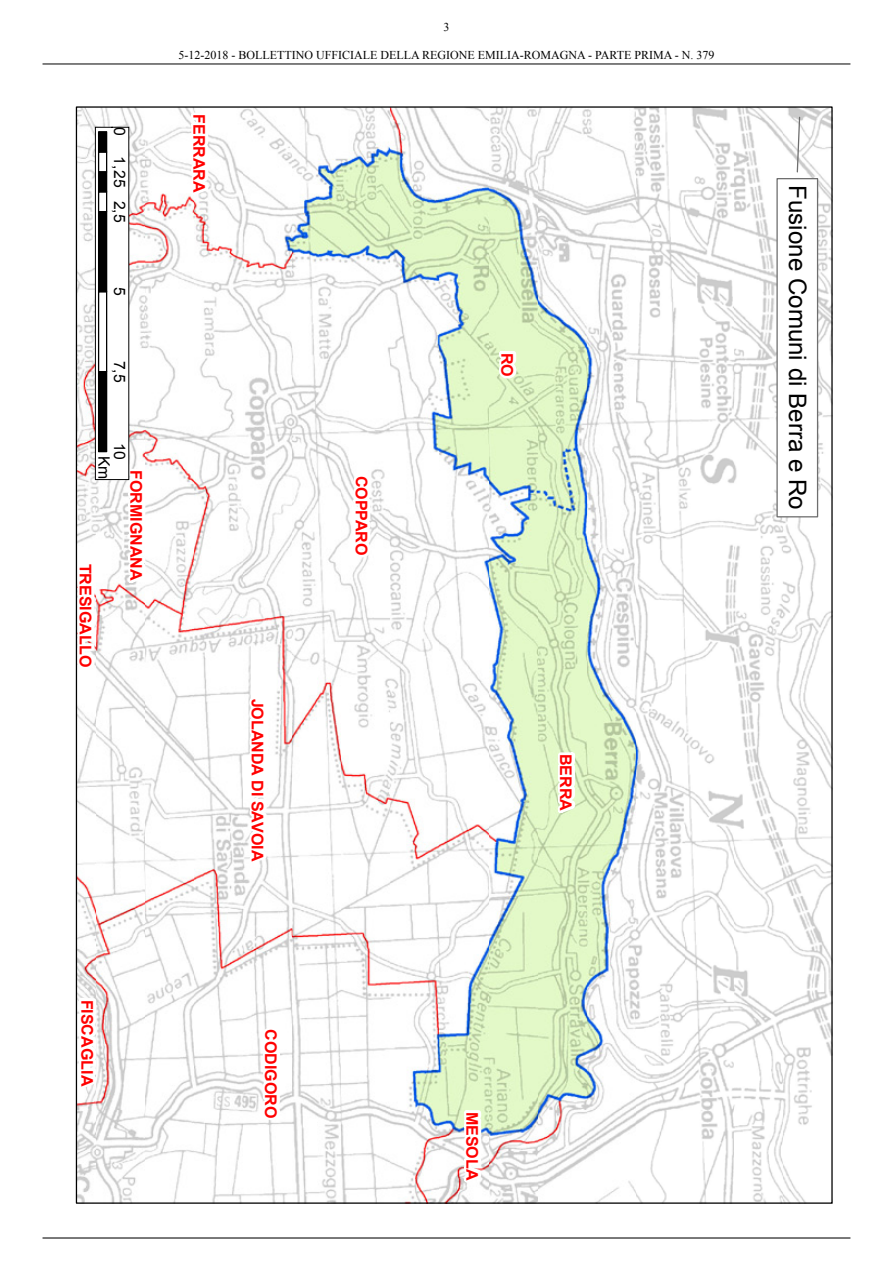
<style>
.page{position:relative;width:893px;height:1263px;background:#fff}
.page>*{position:absolute;margin:0;border:0;box-sizing:border-box;transform-origin:0 0}
.t1{font:24.15px "Arial";letter-spacing:.005em;color:#000}
.t2{font:700 16.05px "Arial";color:#f00}
.t3{font:15.75px "Arial";color:#000}
.t4{font:12px "Times New Roman";color:#000}
</style>
<div class="page">
<hr style="left:43px;top:64px;width:807px;height:1px;background:#000">
<img style="left:78px;top:108px;width:753px;height:1094px">
<svg style="left:349px;top:470px;width:34px;height:90px"></svg>
<svg style="left:496px;top:348px;width:23px;height:33px"></svg>
<svg style="left:554px;top:750px;width:33px;height:67px"></svg>
<svg style="left:260px;top:1024px;width:23px;height:99px"></svg>
<svg style="left:235px;top:692px;width:46px;height:175px"></svg>
<svg style="left:78px;top:995px;width:30px;height:97px"></svg>
<img style="left:446px;top:1107px;width:74px;height:80px">
<div style="left:776px;top:178px;width:42px;height:339px;background:#fff;border:1px solid #6e6e6e"></div>
<svg style="left:796px;top:116px;width:5px;height:57px"></svg>
<svg style="left:76px;top:110px;width:144px;height:562px"></svg>
<hr style="left:43px;top:1237px;width:807px;height:1px;background:#000">
<p class="t3" style="left:130px;top:127px;width:10px;rotate:90deg">0</p>
<p class="t3" style="left:130px;top:156px;width:32px;rotate:90deg">1,25</p>
<p class="t3" style="left:130px;top:201px;width:23px;rotate:90deg">2,5</p>
<p class="t3" style="left:130px;top:287px;width:10px;rotate:90deg">5</p>
<p class="t3" style="left:130px;top:361px;width:23px;rotate:90deg">7,5</p>
<p class="t3" style="left:130px;top:443px;width:19px;rotate:90deg">10</p>
<p class="t3" style="left:114px;top:455px;width:25px;rotate:90deg">Km</p>
<p class="t2" style="left:147px;top:470px;width:112px;rotate:90deg">FORMIGNANA</p>
<p class="t2" style="left:96px;top:564px;width:105px;rotate:90deg">TRESIGALLO</p>
<p class="t4" style="left:443px;top:19px;width:7px">3</p>
<p class="t4" style="left:179px;top:47px;width:77px">5-12-2018 - BOLLE</p>
<p class="t4" style="left:277px;top:47px;width:23px">TTINO</p>
<p class="t4" style="left:316px;top:47px;width:42px">UFFICIALE</p>
<p class="t4" style="left:381px;top:47px;width:18px">DELLA</p>
<p class="t4" style="left:422px;top:47px;width:17px">REGIONE</p>
<p class="t4" style="left:478px;top:47px;width:8px">EMILIA</p>
<p class="t4" style="left:520px;top:47px;width:22px">-ROMAGNA</p>
<p class="t4" style="left:588px;top:47px;width:128px">- PARTE PRIMA - N. 379</p>
<p class="t2" style="left:210px;top:114px;width:80px;rotate:90deg">FERRARA</p>
<p class="t2" style="left:268px;top:699px;width:164px;rotate:90deg">JOLANDA DI SAVOIA</p>
<p class="t2" style="left:372px;top:475px;width:81px;rotate:90deg">COPPARO</p>
<p class="t2" style="left:518px;top:353px;width:26px;rotate:90deg">RO</p>
<p class="t2" style="left:577px;top:754px;width:58px;rotate:90deg">BERRA</p>
<p class="t2" style="left:98px;top:1000px;width:88px;rotate:90deg">FISCAGLIA</p>
<p class="t2" style="left:281px;top:1029px;width:91px;rotate:90deg">CODIGORO</p>
<p class="t2" style="left:483px;top:1111px;width:70px;rotate:90deg">MESOLA</p>
<h1 class="t1" style="left:813px;top:185px;width:326px;rotate:90deg">Fusione Comuni di Berra e Ro</h1>
</div>
